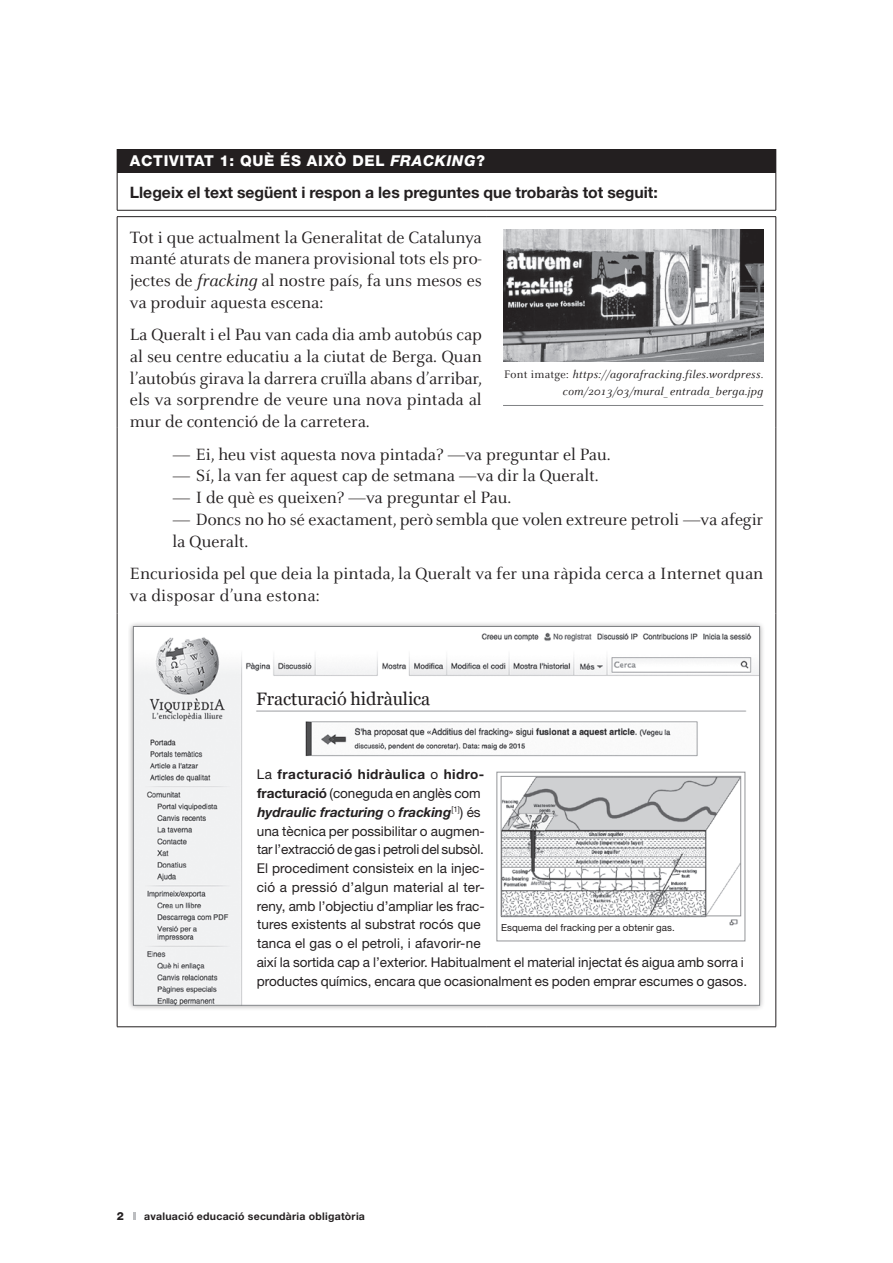
<style>
.page{position:relative;width:893px;height:1263px;background:#fff}
.page>*{position:absolute;margin:0;border:0;box-sizing:border-box;transform-origin:0 0}
.TEXTE_PER_LLEGIR_ESO{font:18px/21.8px "Celeste";color:#231f20}
.PREGUNTA_CATALÀ_ESO{font:18px "Georgia";letter-spacing:-.005em;color:#231f20}
.ACTIVITAT_EXPLICACIÓ{font:700 15.75px "Helvetica Neue";color:#231f20}
.ACTIVITAT_TITOL_ESO{font:800 15px "Helvetica Neue";letter-spacing:.05em;color:#fff}
.t1{font:13.5px/18.8px "Helvetica Neue";color:#231f20}
.FONT_1111{font:italic 12px/16.5px "Celeste";letter-spacing:.02em;color:#231f20;text-align:right}
.TEXTE_SEGUIT_10_13{font:800 11.25px "Helvetica Neue";color:#231f20}
.TEXTE_SEGUIT_10_13-2{font:700 10.5px "Helvetica Neue";letter-spacing:.025em;color:#231f20}
.t2{font:9.75px "Helvetica Neue";letter-spacing:.005em;color:#231f20}
.s1{font-style:italic}
.s2{font-style:normal}
.s3{font-weight:700}
.s4{font-weight:700;font-style:italic}
</style>
<div class="page">
<svg style="left:133px;top:1212px;width:2px;height:8px"></svg>
<div style="left:117px;top:149px;width:659px;height:23px;background:#231f20"></div>
<svg style="left:776px;top:149px;width:1px;height:23px"></svg>
<hr style="left:117px;top:172px;width:1px;height:38px;background:#231f20">
<hr style="left:776px;top:172px;width:1px;height:38px;background:#231f20">
<hr style="left:117px;top:210px;width:369px;height:1px;background:#231f20">
<hr style="left:486px;top:210px;width:290px;height:1px;background:#231f20">
<hr style="left:117px;top:216px;width:369px;height:1px;background:#231f20">
<hr style="left:117px;top:217px;width:1px;height:210px;background:#231f20">
<hr style="left:486px;top:216px;width:290px;height:1px;background:#231f20">
<hr style="left:776px;top:217px;width:1px;height:210px;background:#231f20">
<hr style="left:117px;top:427px;width:1px;height:186px;background:#231f20">
<hr style="left:776px;top:427px;width:1px;height:186px;background:#231f20">
<hr style="left:117px;top:613px;width:1px;height:413px;background:#231f20">
<hr style="left:776px;top:613px;width:1px;height:413px;background:#231f20">
<hr style="left:117px;top:1026px;width:369px;height:1px;background:#231f20">
<hr style="left:486px;top:1026px;width:290px;height:1px;background:#231f20">
<img style="left:503px;top:229px;width:260px;height:133px">
<div style="left:128px;top:621px;width:637px;height:390px;background:#231f20;opacity:.4"></div>
<img style="left:135px;top:628px;width:623px;height:375px">
<div style="left:497px;top:772px;width:248px;height:169px;background:#fff;border:1px solid #939598"></div>
<img style="left:501px;top:778px;width:240px;height:148px">
<div style="left:501px;top:776px;width:240px;height:140px;border:1px solid #939598"></div>
<hr style="left:503px;top:405px;width:260px;height:1px;background:#808285">
<p class="ACTIVITAT_TITOL_ESO" style="left:130px;top:152px;width:357px">ACTIVITAT 1: QUÈ ÉS AIXÒ DEL <span class="s1">FRACKING</span>?</p>
<p class="ACTIVITAT_EXPLICACIÓ" style="left:130px;top:182px;width:529px">Llegeix el text següent i respon a les preguntes que trobaràs tot seguit:</p>
<p class="TEXTE_PER_LLEGIR_ESO" style="left:130px;top:227px;width:353px;text-align:justify">Tot i que actualment la Generalitat de Catalunya manté aturats de manera provisional tots els pro&shy;jectes de <span class="s1">fracking</span> al nostre país, fa uns mesos es va produir aquesta escena:</p>
<p class="TEXTE_PER_LLEGIR_ESO" style="left:130px;top:324px;width:353px">La Queralt i el Pau van cada dia amb autobús cap al seu centre educatiu a la ciutat de Berga. Quan</p>
<p class="TEXTE_PER_LLEGIR_ESO" style="left:130px;top:368px;width:354px;text-align:justify">l’autobús girava la darrera cruïlla abans d’arribar, els va sorprendre de veure una nova pintada al mur de contenció de la carretera.</p>
<p class="FONT_1111" style="left:504px;top:367px;width:260px"><span class="s2">Font imatge:</span> https://agorafracking.files.wordpress. com/2013/03/mural_entrada_berga.jpg</p>
<p class="TEXTE_PER_LLEGIR_ESO" style="left:172px;top:444px;width:440px">— Ei, heu vist aquesta nova pintada? —va preguntar el Pau.</p>
<p class="TEXTE_PER_LLEGIR_ESO" style="left:172px;top:465px;width:428px">— Sí, la van fer aquest cap de setmana —va dir la Queralt.</p>
<p class="TEXTE_PER_LLEGIR_ESO" style="left:172px;top:487px;width:340px">— I de què es queixen? —va preguntar el Pau.</p>
<p class="TEXTE_PER_LLEGIR_ESO" style="left:172px;top:509px;width:592px">— Doncs no ho sé exactament, però sembla que volen extreure petroli —va afegir la Queralt.</p>
<p class="TEXTE_PER_LLEGIR_ESO" style="left:130px;top:563px;width:635px">Encuriosida pel que deia la pintada, la Queralt va fer una ràpida cerca a Internet quan va disposar d’una estona:</p>
<p class="PREGUNTA_CATALÀ_ESO" style="left:256px;top:689px;width:176px">Fracturació hidràulica</p>
<p class="t1" style="left:257px;top:765px;width:492px">La <span class="s3">fracturació hidràulica</span> o <span class="s3">hidro-<br>fracturació</span> (coneguda en anglès com<br><span class="s4">hydraulic fracturing</span> o <span class="s4">fracking</span><sup>[1]</sup>) és<br>una tècnica per possibilitar o augmen-<br>tar l’extracció de gas i petroli del subsòl.<br>El procediment consisteix en la injec-<br>ció a pressió d’algun material al ter-<br>reny, amb l’objectiu d’ampliar les frac-<br>tures existents al substrat rocós que<br>tanca el gas o el petroli, i afavorir-ne<br>així la sortida cap a l’exterior. Habitualment el material injectat és aigua amb sorra i productes químics, encara que ocasionalment es poden emprar escumes o gasos.</p>
<p class="t2" style="left:501px;top:921px;width:175px">Esquema del fracking per a obtenir gas.</p>
<p class="TEXTE_SEGUIT_10_13" style="left:117px;top:1209px;width:9px">2</p>
<p class="TEXTE_SEGUIT_10_13-2" style="left:144px;top:1210px;width:222px">avaluació educació secundària obligatòria</p>
</div>
